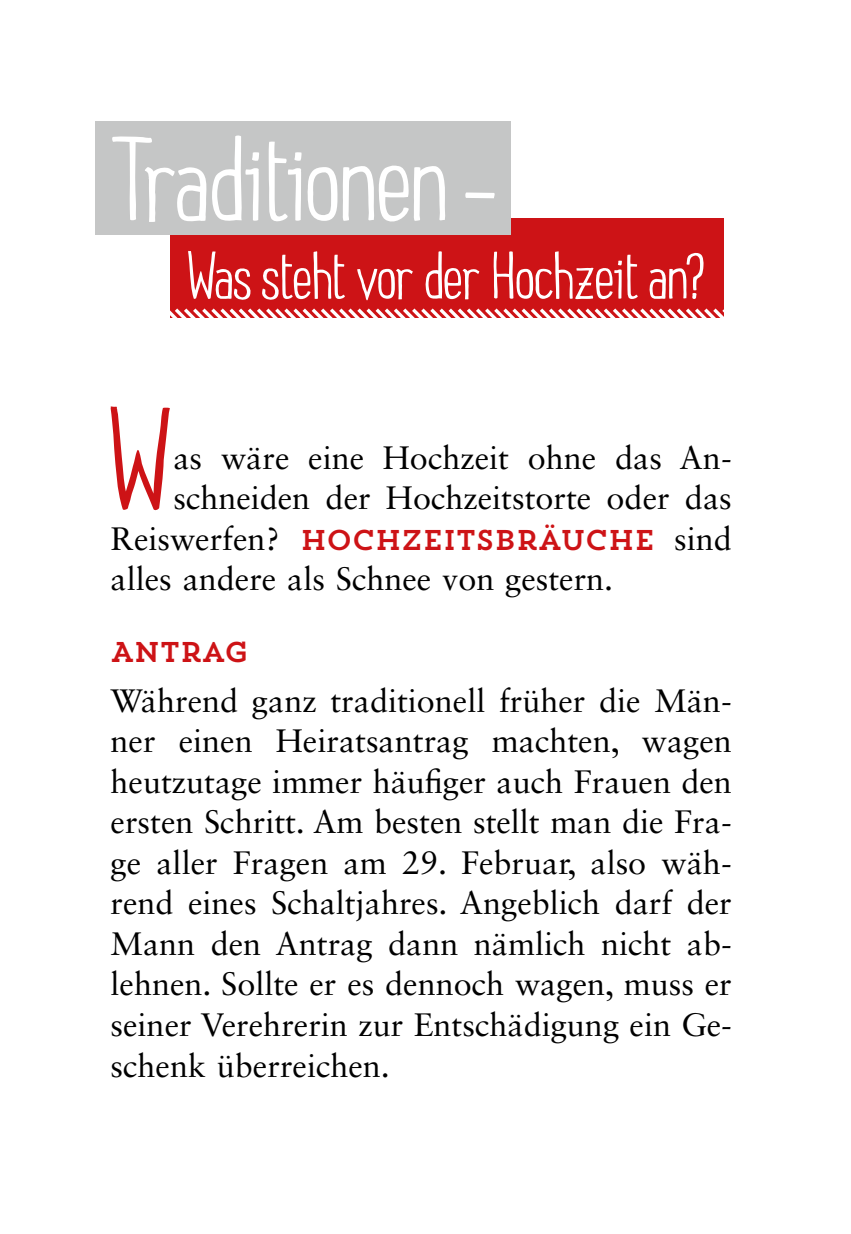
<style>
.page{position:relative;width:851px;height:1234px;background:#fff}
.page>*{position:absolute;margin:0;border:0;box-sizing:border-box;transform-origin:0 0}
.t1{font:161.7px "Pichi";color:#cd1316}
.t2{font:135px "Pichi";letter-spacing:-.01em;color:#fff}
.t3{font:75px "Pichi";letter-spacing:-.01em;color:#fff}
.t4{font:32.4px/40.5px "Sabon LT Std";color:#000}
.t5{font:28.5px "Trend Slab One";letter-spacing:-.05em;color:#cd1316}
.s1{font-family:"Sabon LT Std";font-size:32.4px;color:#000}
</style>
<div class="page">
<div style="left:170px;top:219px;width:553px;height:99px;background:#cd1316"></div>
<div style="left:95px;top:121px;width:415px;height:114px;background:#c5c6c6"></div>
<svg style="left:170px;top:305px;width:554px;height:13px"></svg>
<h2 class="t2" style="left:111px;top:81px;width:388px">Traditionen –</h2>
<h3 class="t3" style="left:187px;top:221px;width:519px">Was steht vor der Hochzeit an?</h3>
<h1 class="t1" style="left:108px;top:342px;width:67px">W</h1>
<p class="t4" style="left:173px;top:436px;width:560px">as wäre eine Hochzeit ohne das An&shy;schneiden der Hochzeitstorte oder das</p>
<p class="t5" style="left:111px;top:521px;width:622px"><span class="s1">Reiswerfen?</span> HOCHZEITSBRÄUCHE <span class="s1">sind</span></p>
<p class="t4" style="left:111px;top:558px;width:504px">alles andere als Schnee von gestern.</p>
<p class="t5" style="left:111px;top:633px;width:140px">ANTRAG</p>
<p class="t4" style="left:111px;top:679px;width:622px;text-align:justify">Während ganz traditionell früher die Män&shy;ner einen Heiratsantrag machten, wagen heutzutage immer häufiger auch Frauen den ersten Schritt. Am besten stellt man die Fra&shy;ge aller Fragen am 29. Februar, also wäh&shy;rend eines Schaltjahres. Angeblich darf der Mann den Antrag dann nämlich nicht ab&shy;lehnen. Sollte er es dennoch wagen, muss er seiner Verehrerin zur Entschädigung ein Ge&shy;schenk überreichen.</p>
</div>
